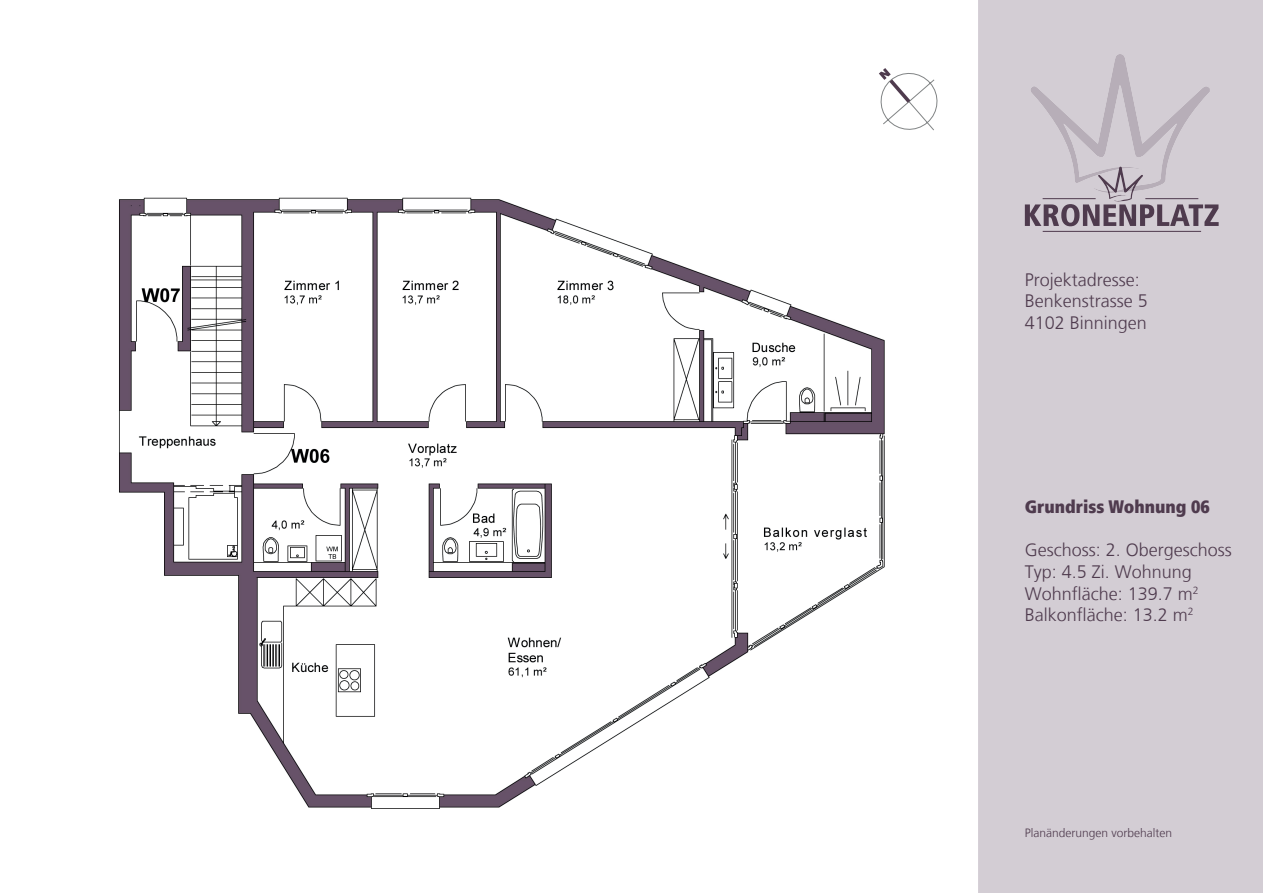
<style>
.page{position:relative;width:1263px;height:893px;background:#fff}
.page>*{position:absolute;margin:0;border:0;box-sizing:border-box;transform-origin:0 0}
.t1{font:300 18px/21.6px "Frutiger LT";color:#4f3b4e}
.t2{font:900 condensed 18px "Frutiger LT";color:#4f3b4e}
.t3{font:300 12px "Frutiger LT";color:#4f3b4e}
</style>
<div class="page">
<img style="left:119px;top:197px;width:766px;height:612px">
<div style="left:978px;top:0;width:285px;height:893px;background:#d3cdd4"></div>
<hr style="left:1043px;top:231px;width:158px;height:1px;background:#4f3b4e">
<svg style="left:1025px;top:54px;width:193px;height:172px;background:#c5bdc5"></svg>
<svg style="left:879px;top:68px;width:59px;height:63px"></svg>
<p class="t1" style="left:1025px;top:269px;width:125px">Projektadresse:<br>Benkenstrasse 5<br>4102 Binningen</p>
<p class="t2" style="left:1025px;top:496px;width:186px">Grundriss Wohnung 06</p>
<p class="t1" style="left:1025px;top:540px;width:209px">Geschoss: 2. Obergeschoss<br>Typ: 4.5 Zi. Wohnung<br>Wohnfläche: 139.7 m<sup>2<br></sup>Balkonfläche: 13.2 m<sup>2</sup></p>
<p class="t3" style="left:1025px;top:826px;width:149px">Planänderungen vorbehalten</p>
</div>
